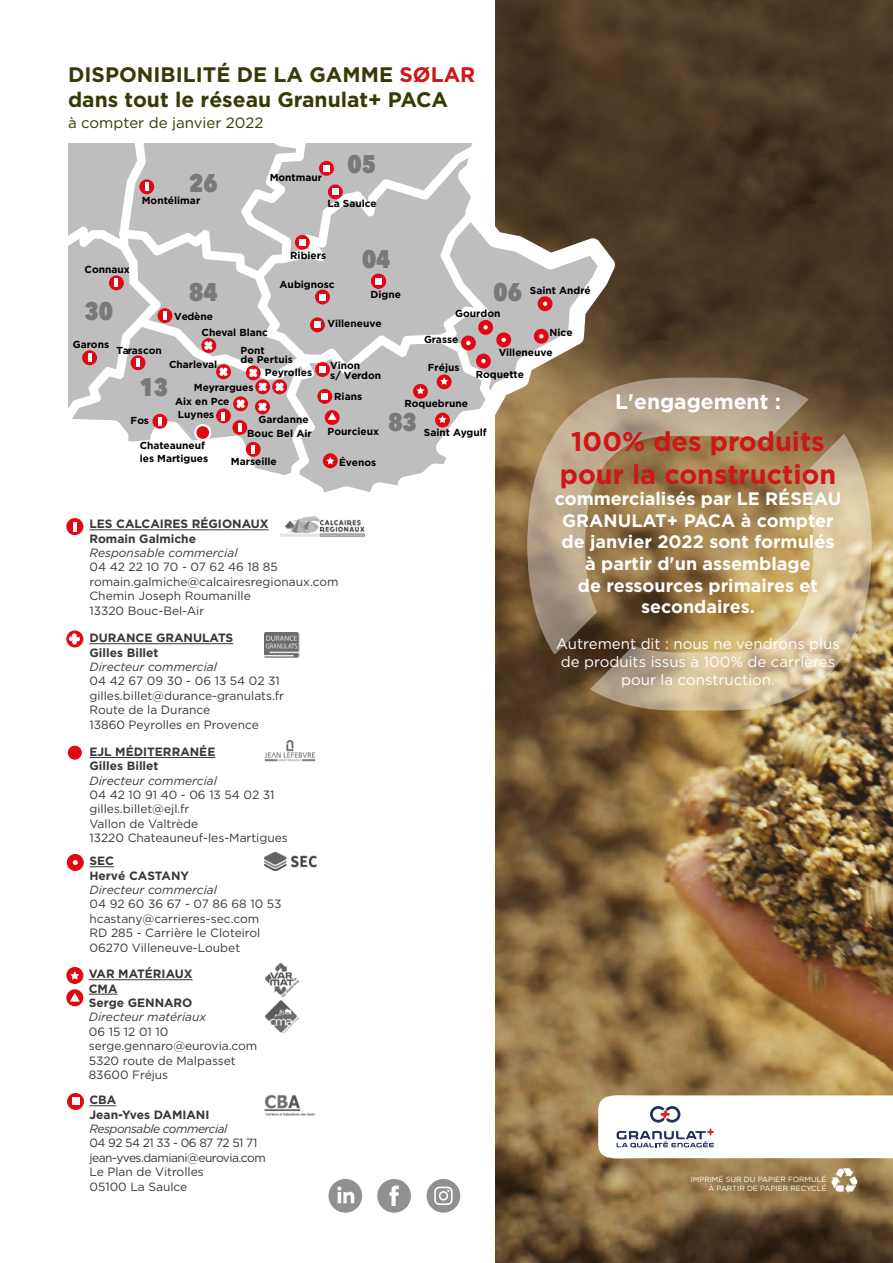
<style>
.page{position:relative;width:893px;height:1263px;background:#fff}
.page>*{position:absolute;margin:0;border:0;box-sizing:border-box;transform-origin:0 0}
.t1{font:700 27px/32.4px "Gotham";color:#cd1719;text-align:center}
.t2{font:800 25.5px "Avenir Next Condensed";color:#797979}
.t3{font:700 21px/25.2px "Gotham";color:#373906}
.t4{font:700 21px "Gotham";color:#fff}
.t5{font:700 18px/21.6px "Gotham";color:#fff;text-align:center}
.t6{font:15px/18px "Gotham";color:#fff;text-align:center}
.t7{font:15px "Gotham";color:#373906}
.t8{font:12px/14.4px "Gotham";color:#393738}
.t9{font:700 12px/14.4px "Gotham";color:#393738}
.t10{font:italic 12px "Gotham";color:#393738}
.t11{font:12px/14.4px "Gotham";letter-spacing:-.04em;color:#393738}
.t12{font:italic 12px "Gotham";letter-spacing:-.04em;color:#393738}
.t13{font:700 10.2px/10.5px "Gotham";color:#000}
.t14{font:7.5px/9px "Gotham";color:#fff;text-align:right}
.s1{color:#cd1719}
</style>
<div class="page">
<img style="left:496px;top:0;width:397px;height:1263px">
<div style="left:67px;top:745px;width:16px;height:15px;background:#e30613;border-radius:50%"></div>
<div style="left:66px;top:744px;width:17px;height:17px;border:2px solid #fefafc;border-radius:50%"></div>
<svg style="left:66px;top:518px;width:17px;height:17px"></svg>
<hr style="left:89px;top:643px;width:144px;height:1px;background:#393738">
<hr style="left:89px;top:757px;width:126px;height:1px;background:#393738">
<img style="left:264px;top:633px;width:36px;height:24px">
<img style="left:264px;top:741px;width:52px;height:21px">
<svg style="left:66px;top:630px;width:17px;height:17px"></svg>
<svg style="left:69px;top:633px;width:11px;height:11px"></svg>
<svg style="left:89px;top:866px;width:25px;height:1px"></svg>
<img style="left:264px;top:853px;width:52px;height:17px">
<div style="left:67px;top:854px;width:17px;height:17px;background:#e30613;border-radius:50%"></div>
<svg style="left:73px;top:860px;width:5px;height:5px"></svg>
<hr style="left:89px;top:979px;width:104px;height:1px;background:#393738">
<svg style="left:89px;top:994px;width:29px;height:1px"></svg>
<img style="left:266px;top:964px;width:33px;height:32px">
<img style="left:266px;top:1001px;width:33px;height:32px">
<div style="left:66px;top:989px;width:17px;height:17px;background:#e30613;border-radius:50%"></div>
<svg style="left:70px;top:993px;width:10px;height:9px"></svg>
<div style="left:66px;top:967px;width:17px;height:17px;background:#e30613;border-radius:50%"></div>
<svg style="left:70px;top:971px;width:9px;height:9px"></svg>
<svg style="left:89px;top:1105px;width:27px;height:1px"></svg>
<img style="left:264px;top:1094px;width:52px;height:22px">
<svg style="left:67px;top:1093px;width:17px;height:17px"></svg>
<div style="left:72px;top:1098px;width:7px;height:7px;background:#fff"></div>
<svg style="left:527px;top:378px;width:282px;height:277px;background:#a29079"></svg>
<svg style="left:590px;top:434px;width:282px;height:276px;background:#ac9165"></svg>
<svg style="left:831px;top:1168px;width:26px;height:26px"></svg>
<svg style="left:328px;top:1179px;width:34px;height:34px"></svg>
<svg style="left:377px;top:1179px;width:34px;height:34px"></svg>
<svg style="left:427px;top:1179px;width:33px;height:34px"></svg>
<svg style="left:598px;top:1092px;width:295px;height:70px"></svg>
<svg style="left:69px;top:143px;width:546px;height:394px"></svg>
<svg style="left:69px;top:143px;width:532px;height:353px"></svg>
<div style="left:371px;top:274px;width:15px;height:15px;background:#e30613;border-radius:50%"></div>
<div style="left:375px;top:278px;width:7px;height:7px;background:#fff"></div>
<h3 class="t3" style="left:68px;top:61px;width:409px">DISPONIBILITÉ DE LA GAMME <span class="s1">SØLAR </span>dans tout le réseau Granulat+ PACA</h3>
<p class="t7" style="left:68px;top:113px;width:197px">à compter de janvier 2022</p>
<h2 class="t2" style="left:189px;top:167px;width:30px">26</h2>
<p class="t13" style="left:142px;top:194px;width:60px">Montélimar</p>
<p class="t13" style="left:85px;top:264px;width:47px">Connaux</p>
<p class="t13" style="left:270px;top:172px;width:54px">Montmaur</p>
<h2 class="t2" style="left:347px;top:148px;width:30px">05</h2>
<p class="t13" style="left:328px;top:198px;width:51px">La Saulce</p>
<p class="t13" style="left:290px;top:249px;width:37px">Ribiers</p>
<h2 class="t2" style="left:362px;top:243px;width:30px">04</h2>
<p class="t13" style="left:280px;top:279px;width:57px">Aubignosc</p>
<h2 class="t2" style="left:494px;top:276px;width:30px">06</h2>
<h2 class="t2" style="left:189px;top:276px;width:30px">84</h2>
<p class="t13" style="left:530px;top:284px;width:63px">Saint André</p>
<p class="t13" style="left:370px;top:289px;width:32px">Digne</p>
<h2 class="t2" style="left:85px;top:295px;width:30px">30</h2>
<p class="t13" style="left:455px;top:308px;width:47px">Gourdon</p>
<p class="t13" style="left:499px;top:346px;width:56px">Villeneuve</p>
<p class="t13" style="left:201px;top:308px;width:68px;line-height:15.8px;text-indent:-27px">Vedène<br>Cheval Blanc</p>
<p class="t13" style="left:169px;top:359px;width:50px">Charleval</p>
<p class="t13" style="left:265px;top:367px;width:49px">Peyrolles</p>
<p class="t13" style="left:328px;top:318px;width:56px">Villeneuve</p>
<p class="t13" style="left:549px;top:326px;width:25px">Nice</p>
<p class="t13" style="left:424px;top:334px;width:36px">Grasse</p>
<p class="t13" style="left:73px;top:339px;width:38px">Garons</p>
<p class="t13" style="left:241px;top:345px;width:54px;line-height:9px">Pont<br>de Pertuis</p>
<p class="t13" style="left:175px;top:379px;width:80px;line-height:14.5px;text-indent:19px">Meyrargues<br>Aix en Pce</p>
<p class="t13" style="left:258px;top:414px;width:52px">Gardanne</p>
<p class="t13" style="left:116px;top:344px;width:47px">Tarascon</p>
<p class="t13" style="left:330px;top:360px;width:52px">Vinon<br>s/ Verdon</p>
<p class="t13" style="left:428px;top:362px;width:33px">Fréjus</p>
<p class="t13" style="left:476px;top:369px;width:50px">Roquette</p>
<h2 class="t2" style="left:140px;top:371px;width:30px">13</h2>
<p class="t13" style="left:334px;top:391px;width:29px">Rians</p>
<h3 class="t4" style="left:615px;top:390px;width:167px">L'engagement :</h3>
<h1 class="t1" style="left:560px;top:425px;width:278px">100% des produits pour la construction</h1>
<h3 class="t5" style="left:555px;top:487px;width:288px">commercialisés par LE RÉSEAU<br>GRANULAT+ PACA à compter de janvier 2022 sont formulés à partir d'un assemblage<br>de ressources primaires et secondaires.</h3>
<p class="t6" style="left:556px;top:634px;width:285px">Autrement dit : nous ne vendrons plus de produits issus à 100% de carrières pour la construction.</p>
<p class="t13" style="left:404px;top:397px;width:65px">Roquebrune</p>
<p class="t13" style="left:178px;top:409px;width:38px">Luynes</p>
<h2 class="t2" style="left:388px;top:406px;width:30px">83</h2>
<p class="t13" style="left:131px;top:415px;width:20px">Fos</p>
<p class="t13" style="left:140px;top:439px;width:70px;line-height:12.1px">Chateauneuf les Martigues</p>
<p class="t13" style="left:328px;top:426px;width:53px">Pourcieux</p>
<p class="t13" style="left:424px;top:427px;width:64px">Saint Aygulf</p>
<p class="t13" style="left:247px;top:428px;width:66px">Bouc Bel Air</p>
<p class="t13" style="left:231px;top:455px;width:47px">Marseille</p>
<p class="t13" style="left:339px;top:457px;width:39px">Évenos</p>
<p class="t9" style="left:89px;top:516px;width:181px">LES CALCAIRES RÉGIONAUX<br>Romain Galmiche</p>
<p class="t10" style="left:89px;top:545px;width:150px">Responsable commercial</p>
<p class="t8" style="left:89px;top:560px;width:251px">04 42 22 10 70 - 07 62 46 18 85 romain.galmiche@calcairesregionaux.com<br>Chemin Joseph Roumanille<br>13320 Bouc-Bel-Air</p>
<p class="t9" style="left:89px;top:630px;width:145px">DURANCE GRANULATS<br>Gilles Billet</p>
<p class="t10" style="left:89px;top:659px;width:129px">Directeur commercial</p>
<p class="t8" style="left:89px;top:674px;width:196px">04 42 67 09 30 - 06 13 54 02 31 gilles.billet@durance-granulats.fr<br>Route de la Durance<br>13860 Peyrolles en Provence</p>
<p class="t9" style="left:89px;top:744px;width:127px">EJL MÉDITERRANÉE<br>Gilles Billet</p>
<p class="t10" style="left:89px;top:773px;width:129px">Directeur commercial</p>
<p class="t8" style="left:89px;top:787px;width:200px">04 42 10 91 40 - 06 13 54 02 31 gilles.billet@ejl.fr<br>Vallon de Valtrède<br>13220 Chateauneuf-les-Martigues</p>
<p class="t9" style="left:89px;top:853px;width:101px">SEC<br>Hervé CASTANY</p>
<p class="t10" style="left:89px;top:882px;width:129px">Directeur commercial</p>
<p class="t8" style="left:89px;top:897px;width:194px">04 92 60 36 67 - 07 86 68 10 53 hcastany@carrieres-sec.com<br>RD 285 - Carrière le Cloteirol<br>06270 Villeneuve-Loubet</p>
<p class="t9" style="left:89px;top:966px;width:105px">VAR MATÉRIAUX<br>CMA<br>Serge GENNARO</p>
<p class="t10" style="left:89px;top:1009px;width:119px">Directeur matériaux</p>
<p class="t8" style="left:89px;top:1024px;width:170px">06 15 12 01 10 serge.gennaro@eurovia.com<br>5320 route de Malpasset<br>83600 Fréjus</p>
<p class="t9" style="left:89px;top:1092px;width:122px">CBA<br>Jean-Yves DAMIANI</p>
<p class="t12" style="left:89px;top:1121px;width:139px">Responsable commercial</p>
<p class="t11" style="left:89px;top:1136px;width:178px">04 92 54 21 33 - 06 87 72 51 71 jean-yves.damiani@eurovia.com<br>Le Plan de Vitrolles<br>05100 La Saulce</p>
<p class="t14" style="left:691px;top:1175px;width:137px">IMPRIMÉ SUR DU PAPIER FORMULÉ<br>À PARTIR DE PAPIER RECYCLÉ</p>
</div>
